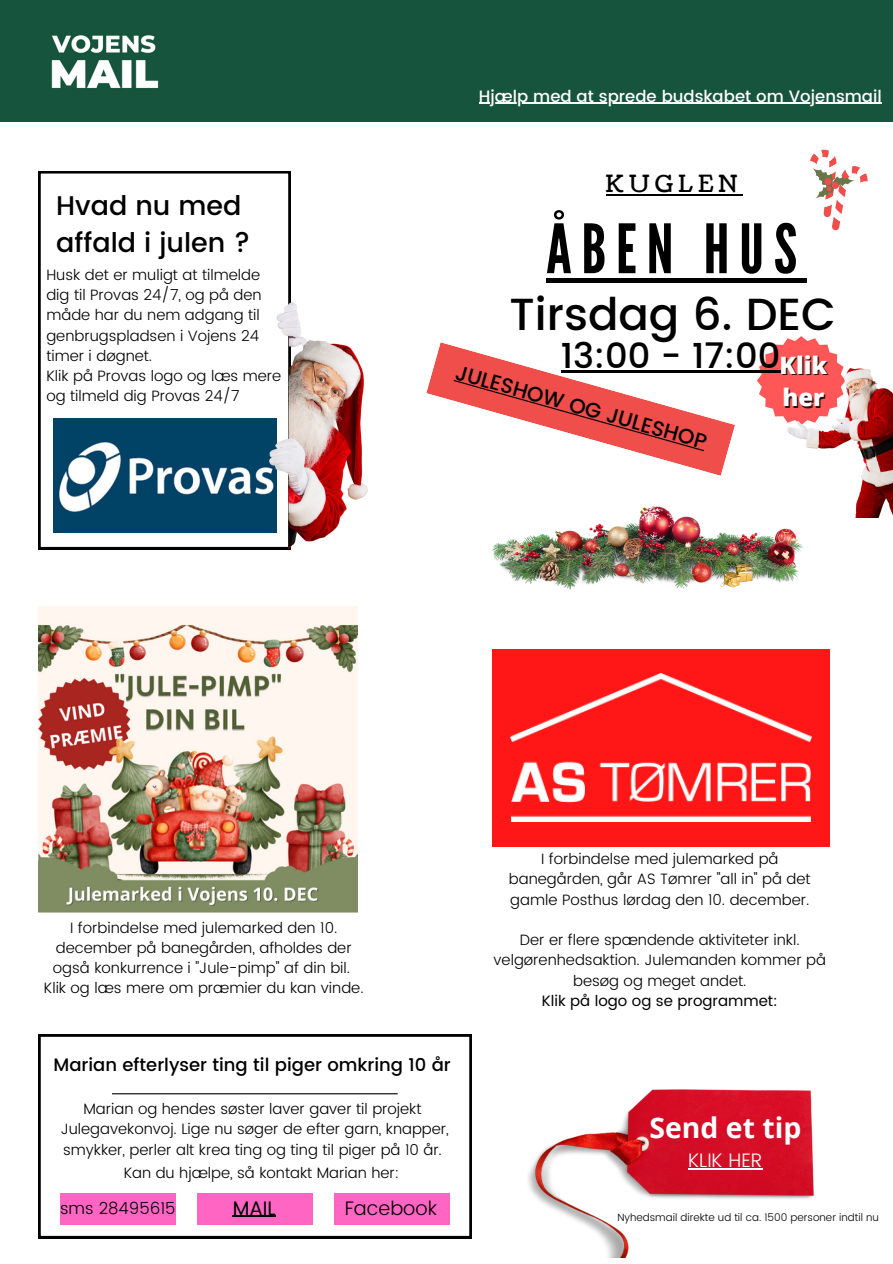
<style>
.page{position:relative;width:893px;height:1264px;background:#fff}
.page>*{position:absolute;margin:0;border:0;box-sizing:border-box;transform-origin:0 0}
.t1{font:67.8px "League Gothic";letter-spacing:.145em;color:#000}
.t2{font:500 44.85px "Poppins";color:#000}
.t3{font:500 35.25px "Poppins";color:#000}
.t4{font:700 28.35px "Open Sans";color:#fff}
.t5{font:500 27px/37px "Poppins";color:#000}
.t6{font:800 24px "Open Sans";color:rgb(0 0 0/.82)}
.t7{font:23.55px "Coustard";letter-spacing:.2em;color:#000}
.t8{font:500 21px "Poppins";color:#000}
.t9{font:300 19.5px "Poppins";color:#000}
.t10{font:300 19.5px "Poppins";color:#fff}
.t11{font:19.5px "Poppins";color:#000}
.t12{font:500 18px "Poppins";color:#000}
.t13{font:500 16.5px "Poppins";color:#fff}
.t14{font:300 16.5px "Poppins";color:#000}
.t15{font:300 15px/20.2px "Poppins";color:#000;text-align:center}
.t16{font:15px "Poppins";color:#000}
.t17{font:300 10.5px "Poppins";color:#000}
</style>
<div class="page">
<div style="left:0;top:0;width:892px;height:121px;background:#17543e"></div>
<img style="left:51px;top:35px;width:108px;height:53px">
<svg style="left:38px;top:171px;width:252px;height:378px"></svg>
<svg style="left:810px;top:149px;width:58px;height:82px"></svg>
<svg style="left:757px;top:336px;width:87px;height:86px"></svg>
<img style="left:38px;top:606px;width:320px;height:306px">
<div style="left:492px;top:648px;width:337px;height:198px;background:#ff1616"></div>
<img style="left:510px;top:673px;width:301px;height:148px">
<img style="left:199px;top:297px;width:169px;height:252px">
<svg style="left:426px;top:342px;width:309px;height:134px"></svg>
<img style="left:787px;top:368px;width:105px;height:149px">
<img style="left:492px;top:506px;width:311px;height:83px">
<svg style="left:38px;top:1034px;width:433px;height:204px"></svg>
<hr style="left:112px;top:1093px;width:285px;height:1px;background:#000">
<div style="left:334px;top:1193px;width:115px;height:31px;background:#ff66c4"></div>
<div style="left:197px;top:1193px;width:116px;height:31px;background:#ff66c4"></div>
<div style="left:60px;top:1193px;width:116px;height:31px;background:#ff66c4"></div>
<img style="left:528px;top:1089px;width:286px;height:167px">
<div style="left:546px;top:278px;width:260px;height:5px;background:#000"></div>
<hr style="left:605px;top:194px;width:137px;height:2px;background:#000">
<hr style="left:561px;top:370px;width:219px;height:3px;background:#000">
<hr style="left:233px;top:1215px;width:43px;height:1px;background:#000">
<hr style="left:688px;top:1168px;width:74px;height:1px;background:#fff">
<hr style="left:479px;top:103px;width:402px;height:1px;background:#fff">
<p class="t13" style="left:479px;top:86px;width:404px">Hjælp med at sprede budskabet om Vojensmail</p>
<h3 class="t5" style="left:56px;top:187px;width:196px">Hvad nu med affald i julen ?</h3>
<p class="t15" style="left:46px;top:264px;width:236px;text-align:left">Husk det er muligt at tilmelde dig til Provas 24/7, og på den måde har du nem adgang til genbrugspladsen i Vojens 24 timer i døgnet.<br>Klik på Provas logo og læs mere og tilmeld dig Provas 24/7</p>
<h3 class="t7" style="left:605px;top:168px;width:134px">KUGLEN</h3>
<h1 class="t1" style="left:546px;top:210px;width:252px">ÅBEN HUS</h1>
<h2 class="t2" style="left:509px;top:288px;width:328px">Tirsdag 6. DEC</h2>
<h3 class="t3" style="left:561px;top:335px;width:269px">13:00 - 17:00<sub>Klik</sub></h3>
<h3 class="t6" style="left:783px;top:382px;width:44px">her</h3>
<h3 class="t8" style="left:460px;top:359px;width:261px;rotate:16deg">JULESHOW OG JULESHOP</h3>
<p class="t15" style="left:44px;top:917px;width:321px">I forbindelse med julemarked den 10. december på banegården, afholdes der også konkurrence i "Jule-pimp" af din bil.<br>Klik og læs mere om præmier du kan vinde.</p>
<p class="t15" style="left:509px;top:849px;width:303px">I forbindelse med julemarked på banegården, går AS Tømrer "all in" på det gamle Posthus lørdag den 10. december.</p>
<p class="t15" style="left:493px;top:929px;width:334px">Der er flere spændende aktiviteter inkl. velgørenhedsaktion. Julemanden kommer på besøg og meget andet.</p>
<p class="t16" style="left:542px;top:991px;width:237px">Klik på logo og se programmet:</p>
<p class="t12" style="left:53px;top:1054px;width:399px">Marian efterlyser ting til piger omkring 10 år</p>
<p class="t15" style="left:61px;top:1098px;width:389px">Marian og hendes søster laver gaver til projekt<br>Julegavekonvoj. Lige nu søger de efter garn, knapper, smykker, perler alt krea ting og ting til piger på 10 år.</p>
<p class="t15" style="left:124px;top:1162px;width:277px">Kan du hjælpe, så kontakt Marian her:</p>
<p class="t14" style="left:60px;top:1198px;width:117px">sms 28495615</p>
<h3 class="t11" style="left:233px;top:1196px;width:45px">MAIL</h3>
<h3 class="t9" style="left:345px;top:1196px;width:94px">Facebook</h3>
<h3 class="t4" style="left:649px;top:1107px;width:153px">Send et tip</h3>
<h3 class="t10" style="left:688px;top:1149px;width:76px">KLIK HER</h3>
<p class="t17" style="left:617px;top:1211px;width:263px">Nyhedsmail direkte ud til ca. 1500 personer indtil nu</p>
</div>
